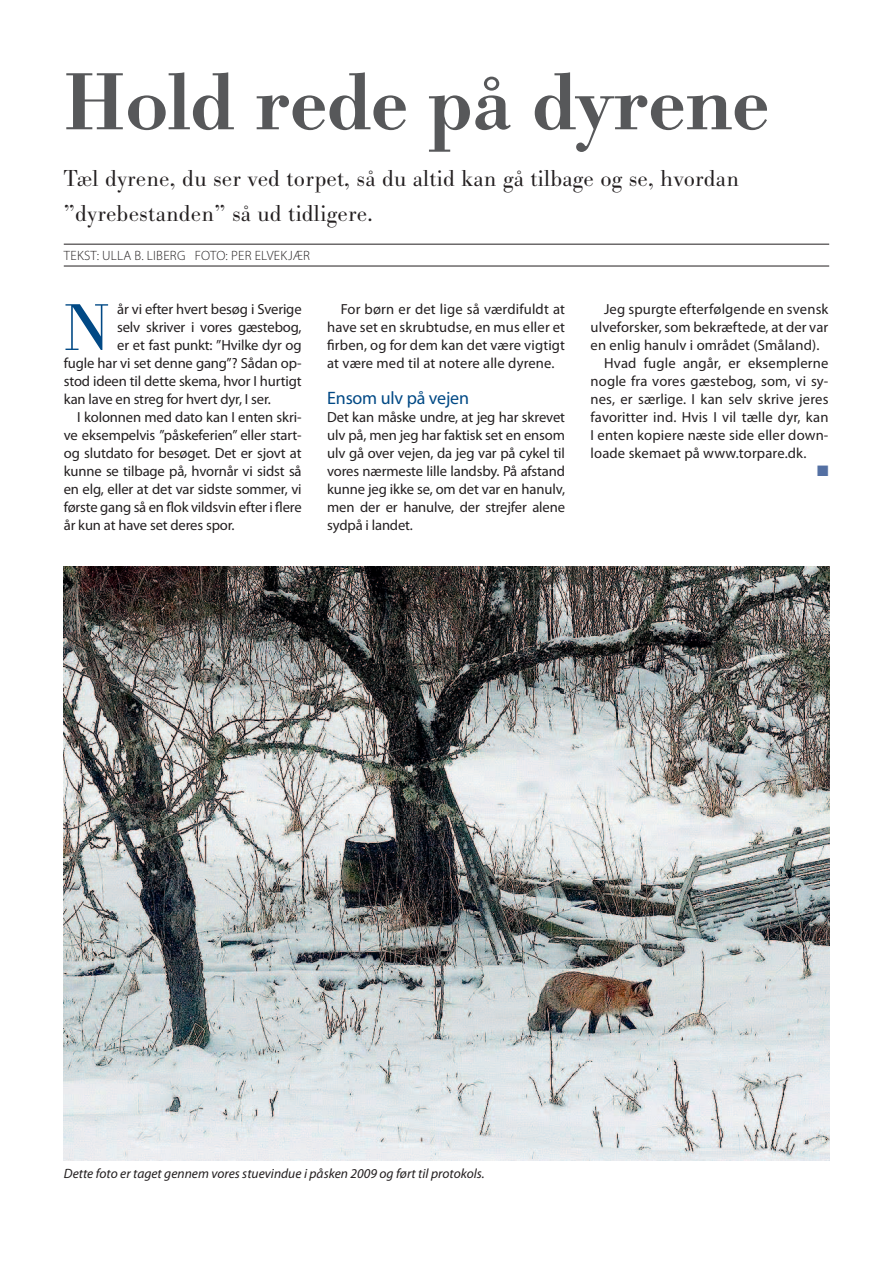
<style>
.page{position:relative;width:893px;height:1263px;background:#fff}
.page>*{position:absolute;margin:0;border:0;box-sizing:border-box;transform-origin:0 0}
.RUBRIK{font:600 84px "Bodoni Antiqua T";color:#57585a}
.BRØD_U_INDRYK{font:68.55px "Bodoni Antiqua T";color:#014985}
.UNDERRUBRIK{font:300 24px/34.5px "Bodoni Antiqua T";letter-spacing:.01em;color:#231f20}
.MELLEMRUBRIK{font:18px "Myriad Pro";letter-spacing:-.01em;color:#014985}
.BRØD_M_INDRYK{font:15px "Zapf Dingbats ITC";color:#5470a3}
.BRØD_M_INDRYK-2{font:14.7px/18px "Myriad Pro";letter-spacing:.01em;color:#231f20;text-align:justify}
.BRØD_U_INDRYK-2{font:14.7px/18px "Myriad Pro";letter-spacing:-.01em;color:#231f20;text-align:justify}
.BILLEDTEKST{font:italic 13.5px "Myriad Pro";color:#231f20}
.BYLINE{font:300 13.5px "Myriad Pro";letter-spacing:.02em;color:#231f20}
</style>
<div class="page">
<hr style="left:64px;top:244px;width:765px;height:1px;background:#231f20">
<hr style="left:64px;top:266px;width:765px;height:1px;background:#231f20">
<img style="left:64px;top:566px;width:765px;height:594px">
<p class="RUBRIK" style="left:64px;top:52px;width:707px">Hold rede på dyrene</p>
<p class="UNDERRUBRIK" style="left:64px;top:162px;width:677px">Tæl dyrene, du ser ved torpet, så du altid kan gå tilbage og se, hvordan ”dyrebestanden” så ud tidligere.</p>
<p class="BYLINE" style="left:64px;top:247px;width:248px">TEKST: ULLA B. LIBERG FOTO: PER ELVEKJÆR</p>
<p class="BRØD_U_INDRYK" style="left:64px;top:287px;width:47px">N</p>
<p class="BRØD_U_INDRYK-2" style="left:117px;top:300px;width:186px">år vi efter hvert besøg i Sverige</p>
<p class="BRØD_U_INDRYK-2" style="left:117px;top:318px;width:186px">selv skriver i vores gæstebog,</p>
<p class="BRØD_U_INDRYK-2" style="left:117px;top:336px;width:186px">er et fast punkt: ”Hvilke dyr og</p>
<p class="BRØD_U_INDRYK-2" style="left:64px;top:354px;width:239px">fugle har vi set denne gang”? Sådan op-</p>
<p class="BRØD_U_INDRYK-2" style="left:64px;top:372px;width:239px">stod ideen til dette skema, hvor I hurtigt</p>
<p class="BRØD_U_INDRYK-2" style="left:64px;top:390px;width:209px">kan lave en streg for hvert dyr, I ser.</p>
<p class="BRØD_M_INDRYK-2" style="left:64px;top:408px;width:239px;text-indent:14px">I kolonnen med dato kan I enten skri&shy;ve eksempelvis ”påskeferien” eller start&shy;og slutdato for besøget. Det er sjovt at kunne se tilbage på, hvornår vi sidst så en elg, eller at det var sidste sommer, vi første gang så en flok vildsvin efter i flere år kun at have set deres spor.</p>
<p class="BRØD_M_INDRYK-2" style="left:327px;top:300px;width:239px;text-indent:14px">For børn er det lige så værdifuldt at have set en skrubtudse, en mus eller et firben, og for dem kan det være vigtigt at være med til at notere alle dyrene.</p>
<p class="MELLEMRUBRIK" style="left:327px;top:387px;width:143px">Ensom ulv på vejen</p>
<p class="BRØD_U_INDRYK-2" style="left:327px;top:408px;width:239px">Det kan måske undre, at jeg har skrevet ulv på, men jeg har faktisk set en ensom ulv gå over vejen, da jeg var på cykel til vores nærmeste lille landsby. På afstand kunne jeg ikke se, om det var en hanulv, men der er hanulve, der strejfer alene sydpå i landet.</p>
<p class="BRØD_M_INDRYK-2" style="left:591px;top:300px;width:239px;text-indent:14px">Jeg spurgte efterfølgende en svensk ulveforsker, som bekræftede, at der var en enlig hanulv i området (Småland).</p>
<p class="BRØD_M_INDRYK-2" style="left:591px;top:354px;width:239px;text-indent:14px">Hvad fugle angår, er eksemplerne nogle fra vores gæstebog, som, vi sy&shy;nes, er særlige. I kan selv skrive jeres favoritter ind. Hvis I vil tælle dyr, kan I enten kopiere næste side eller down&shy;loade skemaet på www.torpare.dk.</p>
<p class="BRØD_M_INDRYK" style="left:817px;top:462px;width:13px">■</p>
<p class="BILLEDTEKST" style="left:64px;top:1165px;width:422px">Dette foto er taget gennem vores stuevindue i påsken 2009 og ført til protokols.</p>
</div>
